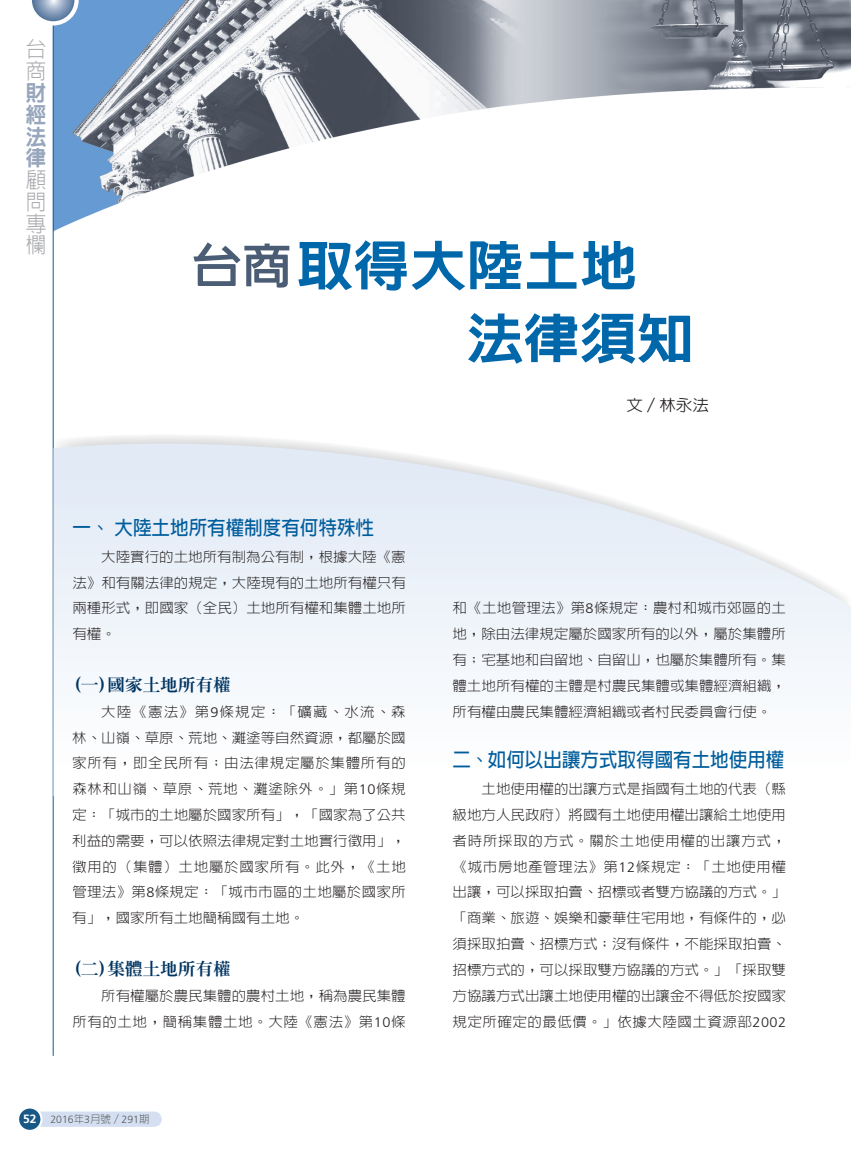
<style>
.page{position:relative;width:851px;height:1149px;background:#fff}
.page>*{position:absolute;margin:0;border:0;box-sizing:border-box;transform-origin:0 0}
.t1{font:800 54px/72.6px "AR Hei B5";color:#0067aa;scale:1.05 1}
.t2{font:300 21.75px/21.8px "AR Hei B5";color:#a8a9ad;scale:.95 1}
.t3{font:800 21.75px/21.8px "AR Hei B5";color:#97a6bd;text-align:justify;scale:.95 1}
.t4{font:700 19.5px "AR Hei B5";color:#005d9c;scale:.95 1}
.t5{font:800 16.8px "AR Ming B5";color:#003562;scale:1.05 1}
.t6{font:500 15.75px "AR Hei B5";color:#231f20;scale:1.05 1}
.t7{font:300 13.8px/25.8px "AR Hei B5";color:#231f20;text-align:justify;scale:1.05 1}
.t8{font:300 10.5px "Frutiger";color:#57585a}
.s1{font-family:"AR New Hei B5";font-size:48px;color:#4a5d75}
.s2{font-family:"Frutiger"}
.s3{font-weight:700;font-size:12px;color:#fff}
.s4{font-family:"AR Hei B5"}
</style>
<div class="page">
<img style="left:54px;top:0;width:796px;height:231px">
<div style="left:30px;top:1111px;width:132px;height:15px;background:#d4e0f1;border-radius:8px"></div>
<div style="left:18px;top:1107px;width:23px;height:23px;background:#175887;border-radius:50%"></div>
<div style="left:17px;top:1106px;width:26px;height:25px;border:2px solid #fff;border-radius:50%"></div>
<hr style="left:53px;top:0;width:1px;height:1055px;background:#175887">
<svg style="left:31px;top:0;width:48px;height:26px"></svg>
<svg style="left:53px;top:432px;width:255px;height:11px"></svg>
<svg style="left:53px;top:443px;width:797px;height:352px"></svg>
<h2 class="t2" style="left:26px;top:38px;width:22px">台商</h2>
<h2 class="t3" style="left:26px;top:82px;width:23px">財經法律</h2>
<h2 class="t2" style="left:26px;top:169px;width:23px;text-align:justify">顧問專欄</h2>
<h1 class="t1" style="left:466px;top:229px;width:218px;text-indent:-275px"><span class="s1">台商</span>取得大陸土地法律須知</h1>
<p class="t6" style="left:626px;top:397px;width:80px">文／林永法</p>
<h3 class="t4" style="left:72px;top:517px;width:319px">一、大陸土地所有權制度有何特殊性</h3>
<p class="t7" style="left:72px;top:543px;width:319px;text-indent:29px">大陸實行的土地所有制為公有制，根據大陸《憲法》和有關法律的規定，大陸現有的土地所有權只有兩種形式，即國家（全民）土地所有權和集體土地所有權。</p>
<p class="t5" style="left:72px;top:675px;width:153px">(一)國家土地所有權</p>
<p class="t7" style="left:72px;top:698px;width:319px;text-indent:29px">大陸《憲法》第<span class="s2">9</span>條規定：「礦藏、水流、森林、山嶺、草原、荒地、灘塗等自然資源，都屬於國家所有，即全民所有；由法律規定屬於集體所有的森林和山嶺、草原、荒地、灘塗除外。」第<span class="s2">10</span>條規定：「城市的土地屬於國家所有」，「國家為了公共利益的需要，可以依照法律規定對土地實行徵用」，徵用的（集體）土地屬於國家所有。此外，《土地管理法》第<span class="s2">8</span>條規定：「城市市區的土地屬於國家所有」，國家所有土地簡稱國有土地。</p>
<p class="t5" style="left:72px;top:959px;width:153px">(二)集體土地所有權</p>
<p class="t7" style="left:72px;top:982px;width:319px;text-align:right">所有權屬於農民集體的農村土地，稱為農民集體<br>所有的土地，簡稱集體土地。大陸《憲法》第<span class="s2">10</span>條</p>
<p class="t7" style="left:452px;top:595px;width:319px">和《土地管理法》第<span class="s2">8</span>條規定：農村和城市郊區的土地，除由法律規定屬於國家所有的以外，屬於集體所有；宅基地和自留地、自留山，也屬於集體所有。集體土地所有權的主體是村農民集體或集體經濟組織，所有權由農民集體經濟組織或者村民委員會行使。</p>
<h3 class="t4" style="left:452px;top:750px;width:351px">二、如何以出讓方式取得國有土地使用權</h3>
<p class="t7" style="left:452px;top:775px;width:319px;text-indent:29px">土地使用權的出讓方式是指國有土地的代表（縣級地方人民政府）將國有土地使用權出讓給土地使用者時所採取的方式。關於土地使用權的出讓方式，《城市房地產管理法》第<span class="s2">12</span>條規定：「土地使用權出讓，可以採取拍賣、招標或者雙方協議的方式。」「商業、旅遊、娛樂和豪華住宅用地，有條件的，必須採取拍賣、招標方式；沒有條件，不能採取拍賣、招標方式的，可以採取雙方協議的方式。」「採取雙方協議方式出讓土地使用權的出讓金不得低於按國家規定所確定的最低價。」依據大陸國土資源部<span class="s2">2002</span></p>
<p class="t8" style="left:23px;top:1113px;width:128px"><span class="s3">52</span> 2016<span class="s4">年</span>3<span class="s4">月號／</span>291<span class="s4">期</span></p>
</div>
